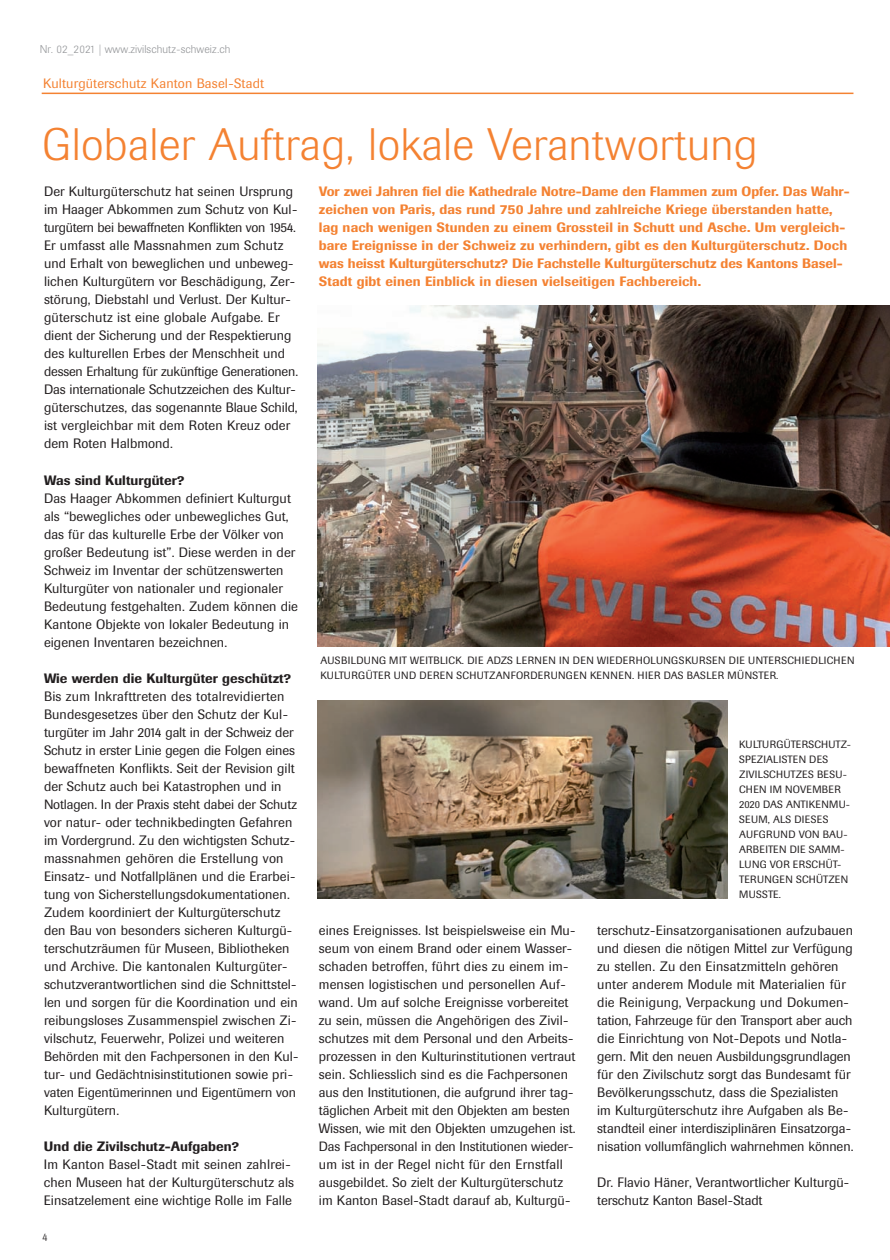
<style>
.page{position:relative;width:890px;height:1260px;background:#fff}
.page>*{position:absolute;margin:0;border:0;box-sizing:border-box;transform-origin:0 0}
.t1{font:300 45px "Berthold Imago BQ";letter-spacing:.015em;color:#f48232}
.t2{font:13.5px/18px "Berthold Imago BQ";letter-spacing:.005em;color:#231f20}
.t3{font:500 13.5px/18px "Berthold Imago BQ";letter-spacing:.01em;color:#f48232}
.t4{font:500 13.5px "Berthold Imago BQ";letter-spacing:.005em;color:#231f20}
.t5{font:13.5px "Berthold Imago BQ";letter-spacing:.01em;color:#f48232}
.t6{font:13.35px "Berthold Imago BQ";letter-spacing:-.01em;color:#231f20}
.t7{font:300 11.25px "Berthold Imago BQ";letter-spacing:.01em;color:#939598}
.t8{font:300 11.25px "Berthold Imago BQ";color:#231f20}
.t9{font:10.5px/15px "Berthold Imago BQ";letter-spacing:.025em;color:#231f20}
.t10{font:10.5px/15px "Berthold Imago BQ";letter-spacing:.045em;color:#231f20}
.s1{font-size:13.35px}
</style>
<div class="page">
<img style="left:41px;top:92px;width:848px;height:807px">
<p class="t7" style="left:40px;top:43px;width:192px">Nr. 02_2021 | www.zivilschutz-schweiz.ch</p>
<p class="t5" style="left:43px;top:76px;width:222px">Kulturgüterschutz Kanton Basel-Stadt</p>
<h1 class="t1" style="left:42px;top:120px;width:716px">Globaler Auftrag, lokale Verantwortung</h1>
<p class="t2" style="left:44px;top:183px;width:255px">Der Kulturgüterschutz hat seinen Ursprung im Haager Abkommen zum Schutz von Kul-</p>
<p class="t6" style="left:44px;top:220px;width:253px">turgütern bei bewaffneten Konflikten von 1954.</p>
<p class="t2" style="left:44px;top:237px;width:252px">Er umfasst alle Massnahmen zum Schutz und Erhalt von beweglichen und unbeweg&shy;lichen Kulturgütern vor Beschädigung, Zer&shy;störung, Diebstahl und Verlust. Der Kultur&shy;güterschutz ist eine globale Aufgabe. Er dient der Sicherung und der Respektierung des kulturellen Erbes der <span class="s1">Menschheit und</span></p>
<p class="t6" style="left:44px;top:364px;width:255px">dessen Erhaltung für zukünftige Generationen.</p>
<p class="t2" style="left:44px;top:381px;width:255px">Das internationale Schutzzeichen des Kultur&shy;güterschutzes, das sogenannte Blaue Schild, ist vergleichbar mit dem Roten Kreuz oder dem Roten Halbmond.</p>
<p class="t4" style="left:44px;top:472px;width:142px">Was sind Kulturgüter?</p>
<p class="t2" style="left:44px;top:489px;width:255px">Das Haager Abkommen definiert Kulturgut als “bewegliches oder unbewegliches Gut, das für das kulturelle Erbe der Völker von großer Bedeutung ist”. Diese werden in der Schweiz im Inventar der schützenswerten Kulturgüter von nationaler und regionaler Bedeutung festgehalten. Zudem können die Kantone Objekte von lokaler Bedeutung in eigenen Inventaren bezeichnen.</p>
<p class="t4" style="left:44px;top:670px;width:249px">Wie werden die Kulturgüter geschützt?</p>
<p class="t2" style="left:44px;top:687px;width:252px">Bis zum Inkrafttreten des totalrevidierten Bundesgesetzes über den Schutz der Kul&shy;turgüter im Jahr 2014 galt in der Schweiz der Schutz in erster Linie gegen die Folgen eines bewaffneten Konflikts. Seit der Revision gilt der Schutz auch bei Katastrophen und in</p>
<p class="t6" style="left:44px;top:796px;width:254px">Notlagen. In der Praxis steht dabei der Schutz</p>
<p class="t2" style="left:44px;top:813px;width:256px">vor natur- oder technikbedingten Gefahren im Vordergrund. Zu den wichtigsten Schutz&shy;massnahmen gehören die Erstellung von Einsatz- und Notfallplänen und die Erarbei&shy;tung von Sicherstellungsdokumentationen.<br>Zudem koordiniert der Kulturgüterschutz den Bau von besonders sicheren Kulturgü&shy;terschutzräumen für Museen, Bibliotheken und Archive. Die kantonalen Kulturgüter&shy;schutzverantwortlichen sind die Schnittstel&shy;len und sorgen für die Koordination und ein reibungsloses Zusammenspiel zwischen Zi&shy;vilschutz, Feuerwehr, Polizei und weiteren Behörden mit den Fachpersonen in den Kul&shy;tur- und Gedächtnisinstitutionen sowie pri-</p>
<p class="t6" style="left:44px;top:1084px;width:253px">vaten Eigentümerinnen und Eigentümern von</p>
<p class="t2" style="left:44px;top:1101px;width:77px">Kulturgütern.</p>
<p class="t4" style="left:44px;top:1138px;width:197px">Und die Zivilschutz-Aufgaben?</p>
<p class="t2" style="left:44px;top:1155px;width:252px">Im Kanton Basel-Stadt mit seinen zahlrei&shy;chen Museen hat der Kulturgüterschutz als<br>Einsatzelement eine wichtige Rolle im Falle</p>
<p class="t8" style="left:42px;top:1230px;width:7px">4</p>
<p class="t3" style="left:319px;top:183px;width:532px">Vor zwei Jahren fiel die Kathedrale Notre-Dame den Flammen zum Opfer. Das Wahr&shy;zeichen von Paris, das rund 750 Jahre und zahlreiche Kriege überstanden hatte, lag nach wenigen Stunden zu einem Grossteil in Schutt und Asche. Um vergleich&shy;bare Ereignisse in der Schweiz zu verhindern, gibt es den Kulturgüterschutz. Doch was heisst Kulturgüterschutz? Die Fachstelle Kulturgüterschutz des Kantons Basel-Stadt gibt einen Einblick in diesen vielseitigen Fachbereich.</p>
<p class="t10" style="left:320px;top:653px;width:535px">AUSBILDUNG MIT WEITBLICK. DIE ADZS LERNEN IN DEN WIEDERHOLUNGSKURSEN DIE UNTERSCHIEDLICHEN<br>KULTURGÜTER UND DEREN SCHUTZANFORDERUNGEN KENNEN. HIER DAS BASLER MÜNSTER.</p>
<p class="t2" style="left:319px;top:921px;width:258px">eines Ereignisses. Ist beispielsweise ein Mu&shy;seum von einem Brand oder einem Wasser&shy;schaden betroffen, führt dies zu einem im&shy;mensen logistischen und personellen Auf&shy;wand. Um auf solche Ereignisse vorbereitet zu sein, müssen die Angehörigen des Zivil&shy;schutzes mit dem Personal und den Arbeits&shy;prozessen in den Kulturinstitutionen vertraut sein. Schliesslich sind es die Fachpersonen aus den Institutionen, die aufgrund ihrer tag&shy;täglichen Arbeit mit den Objekten am besten Wissen, wie mit den Objekten umzugehen ist.</p>
<p class="t6" style="left:319px;top:1138px;width:256px">Das Fachpersonal in den Institutionen wieder-</p>
<p class="t2" style="left:319px;top:1155px;width:253px">um ist in der Regel nicht für den Ernstfall ausgebildet. So zielt der Kulturgüterschutz im Kanton Basel-Stadt darauf ab, Kulturgü-</p>
<p class="t9" style="left:739px;top:737px;width:113px">KULTURGÜTERSCHUTZ-<br>SPEZIALISTEN DES<br>ZIVILSCHUTZES BESU-<br>CHEN IM NOVEMBER<br>2020 DAS ANTIKENMU-<br>SEUM, ALS DIESES<br>AUFGRUND VON BAU-<br>ARBEITEN DIE SAMM-<br>LUNG VOR ERSCHÜT-<br>TERUNGEN SCHÜTZEN<br>MUSSTE.</p>
<p class="t2" style="left:597px;top:921px;width:258px">terschutz-Einsatzorganisationen aufzubauen und diesen die nötigen Mittel zur Verfügung zu stellen. Zu den Einsatzmitteln gehören unter anderem Module mit Materialien für die Reinigung, Verpackung und Dokumen&shy;tation, Fahrzeuge für den Transport aber auch die Einrichtung von Not-Depots und Notla&shy;gern. Mit den neuen Ausbildungsgrundlagen für den Zivilschutz sorgt das Bundesamt für Bevölkerungsschutz, dass die Spezialisten im Kulturgüterschutz ihre Aufgaben als Be&shy;standteil einer interdisziplinären Einsatzorga&shy;nisation vollumfänglich wahrnehmen können.</p>
<p class="t2" style="left:597px;top:1173px;width:253px">Dr. Flavio Häner, Verantwortlicher Kulturgü&shy;terschutz Kanton Basel-Stadt</p>
</div>
